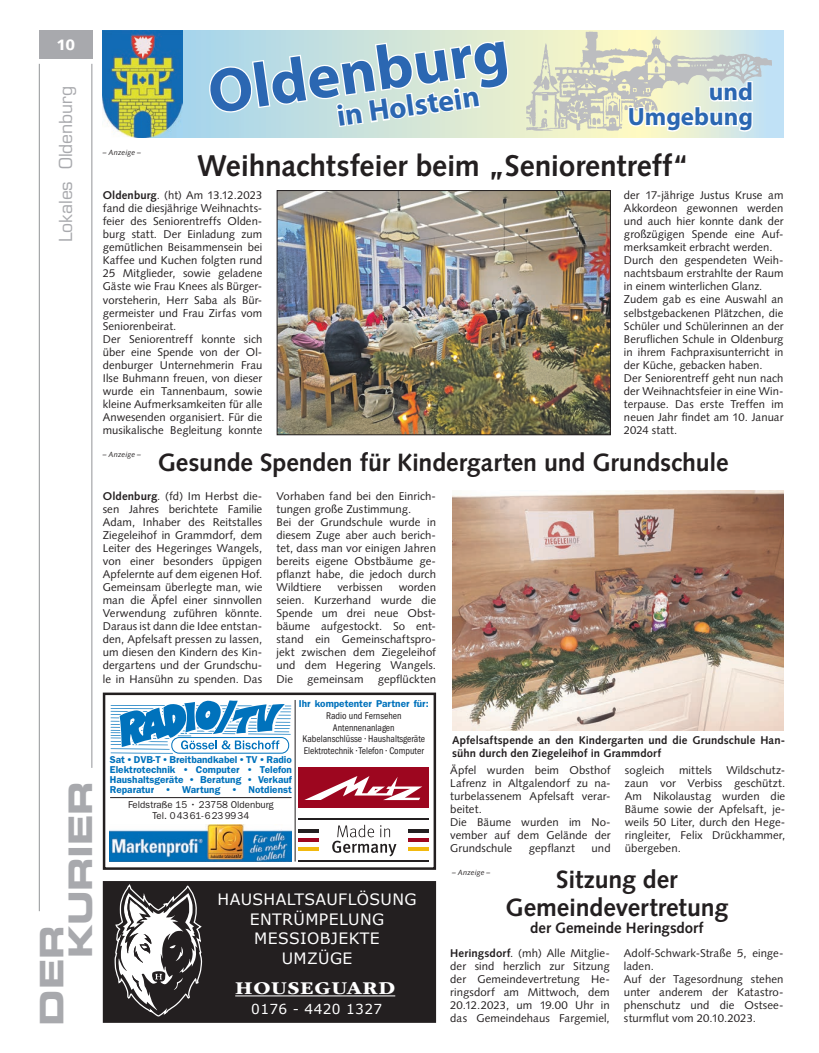
<style>
.page{position:relative;width:819px;height:1053px;background:#fff}
.page>*{position:absolute;margin:0;border:0;box-sizing:border-box;transform-origin:0 0}
.t1{font:700 62.5px "Myriad Pro";color:#2b67b2}
.t2{font:32.5px/28.9px "Eurostile LT Std Bold Ex 2";letter-spacing:-.01em;color:#a8a9ad}
.t3{font:700 30px "Syntax LT Std";letter-spacing:-.005em;color:#231f20}
.t4{font:700 30px "Myriad Pro";color:#2b67b2}
.t5{font:700 25px/27.5px "Syntax LT Std";letter-spacing:-.005em;color:#231f20;text-align:center}
.t6{font:700 25px/25px "Myriad Pro";color:#2b67b2;text-align:right}
.t7{font:700 18.75px "ITC Garamond Std";letter-spacing:.03em;color:#fff;scale:1.14 1}
.t8{font:17.5px "Eurostile LT Std";letter-spacing:-.005em;color:#a8a9ad}
.t9{font:15.62px/19.5px "Verdana";letter-spacing:.025em;color:#fff;text-align:center}
.t10{font:700 15px "Syntax LT Std";color:#231f20}
.t11{font:900 15px "Syntax LT Std";color:#fff}
.t12{font:13.75px "Verdana";letter-spacing:.025em;color:#fff}
.t13{font:11.25px/13px "Syntax";letter-spacing:.005em;color:#231f20}
.t14{font:700 11.25px/12.5px "Syntax LT Std";letter-spacing:.01em;color:#231f20}
.t15{font:600 10px/10px "ITC Franklin Gothic Std";color:#0072bc;text-align:justify}
.t16{font:condensed 10px/11.9px "ITC Franklin Gothic Std";color:#231f20;text-align:center}
.t17{font:10px/11.2px "ITC Franklin Gothic Std";color:#231f20;text-align:center}
.t18{font:italic 7.5px "Syntax LT Std";letter-spacing:.01em;color:#231f20}
.s1{font-weight:700}
.s2{font-weight:600;font-stretch:normal;color:#0072bc}
</style>
<div class="page">
<hr style="left:39px;top:64px;width:1px;height:847px;background:#939598">
<hr style="left:92px;top:64px;width:1px;height:703px;background:#939598">
<div style="left:39px;top:30px;width:53px;height:29px;background:#a8a9ad"></div>
<div style="left:103px;top:692px;width:333px;height:177px;border:2px solid #231f20"></div>
<svg style="left:110px;top:700px;width:181px;height:53px"></svg>
<hr style="left:110px;top:797px;width:181px;height:1px;background:#231f20">
<img style="left:110px;top:824px;width:182px;height:37px">
<div style="left:299px;top:767px;width:130px;height:41px;background:#9d061f"></div>
<svg style="left:304px;top:776px;width:118px;height:24px"></svg>
<hr style="left:299px;top:829px;width:20px;height:4px;background:#231f20">
<svg style="left:299px;top:838px;width:20px;height:3px"></svg>
<svg style="left:299px;top:847px;width:20px;height:3px"></svg>
<hr style="left:299px;top:860px;width:130px;height:1px;background:#231f20">
<hr style="left:299px;top:818px;width:130px;height:1px;background:#231f20">
<hr style="left:408px;top:829px;width:21px;height:4px;background:#231f20">
<svg style="left:408px;top:838px;width:21px;height:3px"></svg>
<svg style="left:408px;top:847px;width:21px;height:3px"></svg>
<svg style="left:332px;top:824px;width:64px;height:32px"></svg>
<hr style="left:294px;top:700px;width:1px;height:161px;background:#231f20">
<div style="left:104px;top:882px;width:331px;height:139px;background:#231f20"></div>
<div style="left:103px;top:881px;width:333px;height:141px;border:2px solid #231f20"></div>
<hr style="left:235px;top:995px;width:160px;height:1px;background:#fff">
<svg style="left:114px;top:882px;width:89px;height:135px"></svg>
<svg style="left:182px;top:31px;width:601px;height:106px;background:#c3dfdf"></svg>
<img style="left:103px;top:31px;width:79px;height:106px">
<svg style="left:209px;top:39px;width:301px;height:89px"></svg>
<img style="left:527px;top:31px;width:244px;height:102px">
<svg style="left:627px;top:66px;width:127px;height:71px"></svg>
<img style="left:279px;top:192px;width:329px;height:241px">
<div style="left:277px;top:190px;width:333px;height:245px;border:1px solid #231f20"></div>
<img style="left:452px;top:490px;width:331px;height:240px">
<p class="t11" style="left:56px;top:36px;width:20px">10</p>
<p class="t8" style="left:55px;top:242px;width:158px;rotate:-90deg">Lokales Oldenburg</p>
<p class="t2" style="left:37px;top:958px;width:179px;text-indent:-67px;rotate:-90deg">DER<br>KURIER</p>
<p class="t1" style="left:203px;top:58px;width:304px;rotate:-8deg">Oldenburg</p>
<p class="t4" style="left:335px;top:99px;width:145px;rotate:-8deg">in Holstein</p>
<p class="t6" style="left:627px;top:80px;width:127px">und<br>Umgebung</p>
<p class="t3" style="left:197px;top:148px;width:494px">Weihnachtsfeier beim „Seniorentreff“</p>
<p class="t13" style="left:103px;top:188px;width:161px"><span class="s1">Oldenburg</span>. (ht) Am 13.12.2023 fand die diesjährige Weihnachts&shy;feier des Seniorentreffs Olden&shy;burg statt. Der Einladung zum gemütlichen Beisammensein bei<br>Kaffee und Kuchen folgten rund<br>25 Mitglieder, sowie geladene<br>Gäste wie Frau Knees als Bürger&shy;vorsteherin, Herr Saba als Bür&shy;germeister und Frau Zirfas vom<br>Seniorenbeirat.<br>Der Seniorentreff konnte sich über eine Spende von der Ol&shy;denburger Unternehmerin Frau<br>Ilse Buhmann freuen, von dieser wurde ein Tannenbaum, sowie kleine Aufmerksamkeiten für alle<br>Anwesenden organisiert. Für die musikalische Begleitung konnte</p>
<p class="t13" style="left:624px;top:188px;width:161px">der 17-jährige Justus Kruse am<br>Akkordeon gewonnen werden und auch hier konnte dank der großzügigen Spende eine Auf&shy;merksamkeit erbracht werden.<br>Durch den gespendeten Weih&shy;nachtsbaum erstrahlte der Raum in einem winterlichen Glanz.<br>Zudem gab es eine Auswahl an selbstgebackenen Plätzchen, die<br>Schüler und Schülerinnen an der<br>Beruflichen Schule in Oldenburg in ihrem Fachpraxisunterricht in der Küche, gebacken haben.<br>Der Seniorentreff geht nun nach der Weihnachtsfeier in eine Win&shy;terpause. Das erste Treffen im neuen Jahr findet am 10. Januar<br>2024 statt.</p>
<p class="t18" style="left:103px;top:148px;width:40px">– Anzeige –</p>
<p class="t18" style="left:103px;top:449px;width:40px">– Anzeige –</p>
<p class="t5" style="left:158px;top:448px;width:572px">Gesunde Spenden für Kindergarten und Grundschule</p>
<p class="t13" style="left:103px;top:489px;width:161px;text-align:justify"><span class="s1">Oldenburg</span>. (fd) Im Herbst die&shy;sen Jahres berichtete Familie Adam, Inhaber des Reitstalles Ziegeleihof in Grammdorf, dem Leiter des Hegeringes Wangels, von einer besonders üppigen Apfelernte auf dem eigenen Hof.<br>Gemeinsam überlegte man, wie man die Äpfel einer sinnvollen Verwendung zuführen könnte.<br>Daraus ist dann die Idee entstan&shy;den, Apfelsaft pressen zu lassen, um diesen den Kindern des Kin&shy;dergartens und der Grundschu&shy;le in Hansühn zu spenden. Das</p>
<p class="t13" style="left:276px;top:489px;width:161px">Vorhaben fand bei den Einrich&shy;tungen große Zustimmung.<br>Bei der Grundschule wurde in diesem Zuge aber auch berich&shy;tet, dass man vor einigen Jahren bereits eigene Obstbäume ge&shy;pflanzt habe, die jedoch durch<br>Wildtiere</p>
<p class="t13" style="left:276px;top:580px;width:161px;text-align:justify;text-indent:122px">worden seien. Kurzerhand wurde die Spende um drei neue Obst&shy;bäume aufgestockt. So ent&shy;stand ein Gemeinschaftspro&shy;jekt zwischen dem Ziegeleihof und dem Hegering Wangels.<br>Die</p>
<p class="t13" style="left:337px;top:580px;width:47px">verbissen</p>
<p class="t13" style="left:307px;top:672px;width:58px">gemeinsam</p>
<p class="t13" style="left:378px;top:672px;width:60px">gepflückten</p>
<p class="t16" style="left:299px;top:697px;width:132px"><span class="s2">Ihr kompetenter Partner für:<br></span>Radio und Fernsehen<br>Antennenanlagen<br>Kabelanschlüsse • Haushaltsgeräte<br>Elektrotechnik • Telefon • Computer</p>
<p class="t15" style="left:110px;top:754px;width:183px">Sat • DVB-T • Breitbandkabel • TV • Radio Elektrotechnik • Computer • Telefon Haushaltsgeräte • Beratung • Verkauf Reparatur • Wartung • Notdienst</p>
<p class="t17" style="left:128px;top:798px;width:147px">Feldstraße 15 • 23758 Oldenburg<br>Tel. 0 43 61- 6 23 99 34</p>
<p class="t9" style="left:217px;top:889px;width:200px">HAUSHALTSAUFLÖSUNG<br>ENTRÜMPELUNG<br>MESSIOBJEKTE<br>UMZÜGE</p>
<p class="t7" style="left:235px;top:977px;width:142px">HOUSEGUARD</p>
<p class="t12" style="left:251px;top:1000px;width:132px">0176 - 4420 1327</p>
<p class="t14" style="left:452px;top:734px;width:335px">Apfelsaftspende an den Kindergarten und die Grundschule Han&shy;sühn durch den Ziegeleihof in Grammdorf</p>
<p class="t13" style="left:450px;top:763px;width:162px">Äpfel wurden beim Obsthof<br>Lafrenz in Altgalendorf zu na&shy;turbelassenem Apfelsaft verar&shy;beitet.<br>Die Bäume wurden im No&shy;vember auf dem Gelände der<br>Grundschule</p>
<p class="t13" style="left:529px;top:842px;width:48px">gepflanzt</p>
<p class="t13" style="left:591px;top:842px;width:21px">und</p>
<p class="t13" style="left:625px;top:763px;width:162px;text-align:justify;text-indent:101px">Wildschutz&shy;zaun vor Verbiss geschützt.<br>Am Nikolaustag wurden die Bäume sowie der Apfelsaft, je&shy;weils 50 Liter, durch den Hege&shy;ringleiter, Felix Drückhammer, übergeben.</p>
<p class="t13" style="left:625px;top:763px;width:41px">sogleich</p>
<p class="t13" style="left:679px;top:763px;width:34px">mittels</p>
<p class="t5" style="left:505px;top:865px;width:224px">Sitzung der<br>Gemeindevertretung</p>
<p class="t10" style="left:530px;top:919px;width:175px">der Gemeinde Heringsdorf</p>
<p class="t13" style="left:450px;top:946px;width:161px;text-align:justify"><span class="s1">Heringsdorf</span>. (mh) Alle Mitglie&shy;der sind herzlich zur Sitzung der Gemeindevertretung He&shy;ringsdorf am Mittwoch, dem 20.12.2023, um 19.00 Uhr in das Gemeindehaus Fargemiel,</p>
<p class="t13" style="left:624px;top:946px;width:161px">Adolf-Schwark-Straße 5, einge&shy;laden.<br>Auf der Tagesordnung stehen unter anderem der Katastro&shy;phenschutz und die Ostsee&shy;sturmflut vom 20.10.2023.</p>
<p class="t18" style="left:452px;top:867px;width:40px">– Anzeige –</p>
</div>
